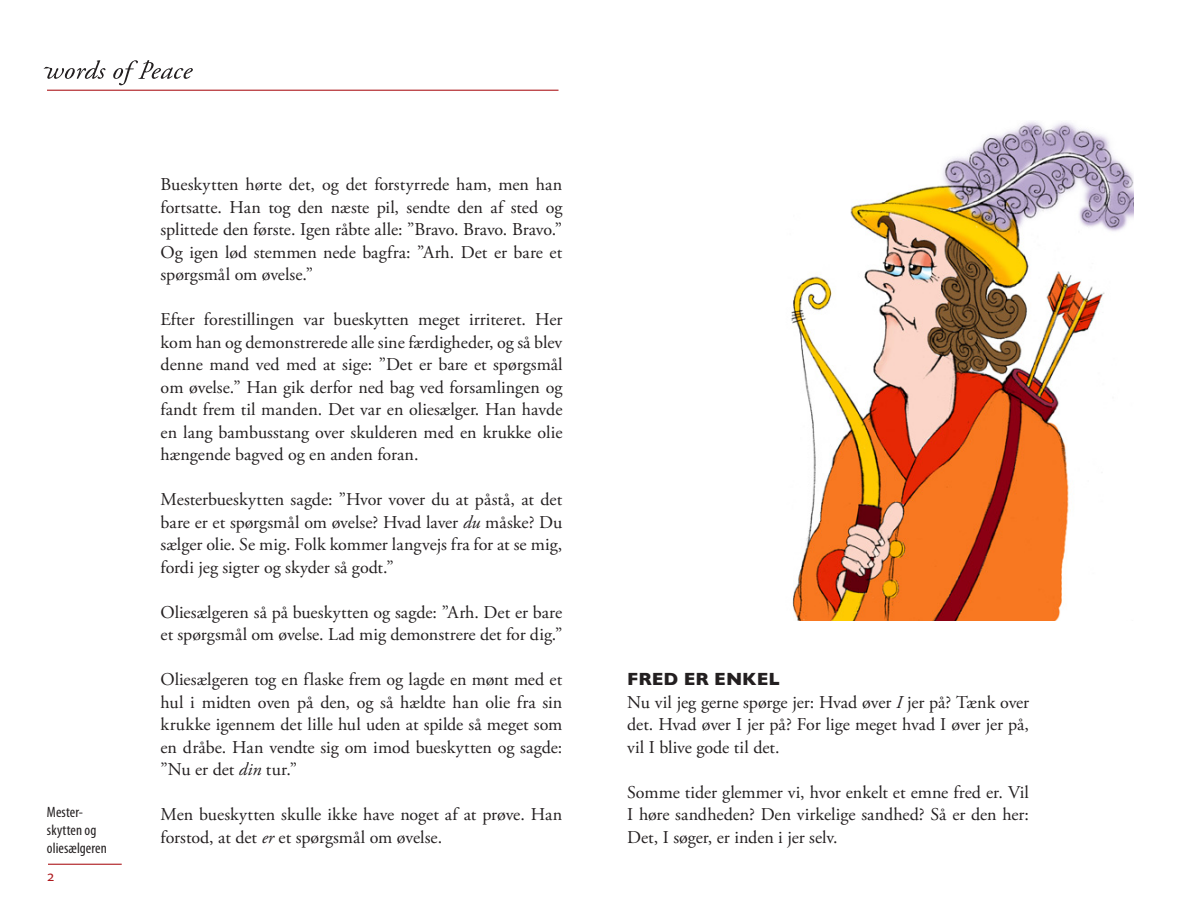
<style>
.page{position:relative;width:1188px;height:918px;background:#fff}
.page>*{position:absolute;margin:0;border:0;box-sizing:border-box;transform-origin:0 0}
.Underoverskrift{font:18px/22.5px "Adobe Garamond Pro";color:#231f20;text-align:justify}
.Brødtekst{font:18px/22.5px "Adobe Garamond Pro";letter-spacing:-.005em;color:#231f20;text-align:justify}
.t1{font:700 18px "Gill Sans";letter-spacing:.005em;color:#231f20}
.t2{font:condensed 15px "Myriad Pro";letter-spacing:.005em;color:#231f20}
.t3{font:15px "Myriad Pro";color:#ae1a1e}
.s1{font-style:italic}
</style>
<div class="page">
<hr style="left:47px;top:90px;width:512px;height:1px;background:#ae1a1e">
<svg style="left:113px;top:60px;width:80px;height:25px"></svg>
<svg style="left:43px;top:60px;width:63px;height:19px"></svg>
<hr style="left:48px;top:864px;width:74px;height:1px;background:#ae1a1e">
<img style="left:791px;top:121px;width:343px;height:500px">
<p class="t2" style="left:47px;top:803px;width:38px">Mester-</p>
<p class="t2" style="left:47px;top:821px;width:51px">skytten og</p>
<p class="t2" style="left:47px;top:839px;width:61px">oliesælgeren</p>
<p class="t3" style="left:47px;top:867px;width:9px">2</p>
<p class="Underoverskrift" style="left:161px;top:174px;width:403px">Bueskytten hørte det, og det forstyrrede ham, men han fortsatte. Han tog den næste pil, sendte den af sted og splittede den første. Igen råbte alle: ”Bravo. Bravo. Bravo.” Og igen lød stemmen nede bagfra: ”Arh. Det er bare et spørgsmål om øvelse.”</p>
<p class="Underoverskrift" style="left:161px;top:309px;width:403px">Efter forestillingen var bueskytten meget irriteret. Her kom han og demonstrerede alle sine færdigheder, og så blev denne mand ved med at sige: ”Det er bare et spørgsmål om øvelse.” Han gik derfor ned bag ved forsamlingen og fandt frem til manden. Det var en oliesælger. Han havde en lang bambusstang over skulderen med en krukke olie hængende bagved og en anden foran.</p>
<p class="Underoverskrift" style="left:161px;top:489px;width:403px">Mesterbueskytten sagde: ”Hvor vover du at påstå, at det bare er et spørgsmål om øvelse? Hvad laver <span class="s1">du</span> måske? Du sælger olie. Se mig. Folk kommer langvejs fra for at se mig, fordi jeg sigter og skyder så godt.”</p>
<p class="Underoverskrift" style="left:161px;top:601px;width:403px">Oliesælgeren så på bueskytten og sagde: ”Arh. Det er bare et spørgsmål om øvelse. Lad mig demonstrere det for dig.”</p>
<p class="Underoverskrift" style="left:161px;top:669px;width:403px">Oliesælgeren tog en flaske frem og lagde en mønt med et hul i midten oven på den, og så hældte han olie fra sin krukke igennem det lille hul uden at spilde så meget som en dråbe. Han vendte sig om imod bueskytten og sagde: ”Nu er det <span class="s1">din</span> tur.”</p>
<p class="Underoverskrift" style="left:161px;top:804px;width:403px">Men bueskytten skulle ikke have noget af at prøve. Han forstod, at det <span class="s1">er</span> et spørgsmål om øvelse.</p>
<p class="t1" style="left:627px;top:668px;width:154px">FRED ER ENKEL</p>
<p class="Brødtekst" style="left:627px;top:691px;width:404px">Nu vil jeg gerne spørge jer: Hvad øver <span class="s1">I</span> jer på? Tænk over det. Hvad øver I jer på? For lige meget hvad I øver jer på, vil I blive gode til det.</p>
<p class="Brødtekst" style="left:627px;top:781px;width:403px">Somme tider glemmer vi, hvor enkelt et emne fred er. Vil I høre sandheden? Den virkelige sandhed? Så er den her:<br>Det, I søger, er inden i jer selv.</p>
</div>
